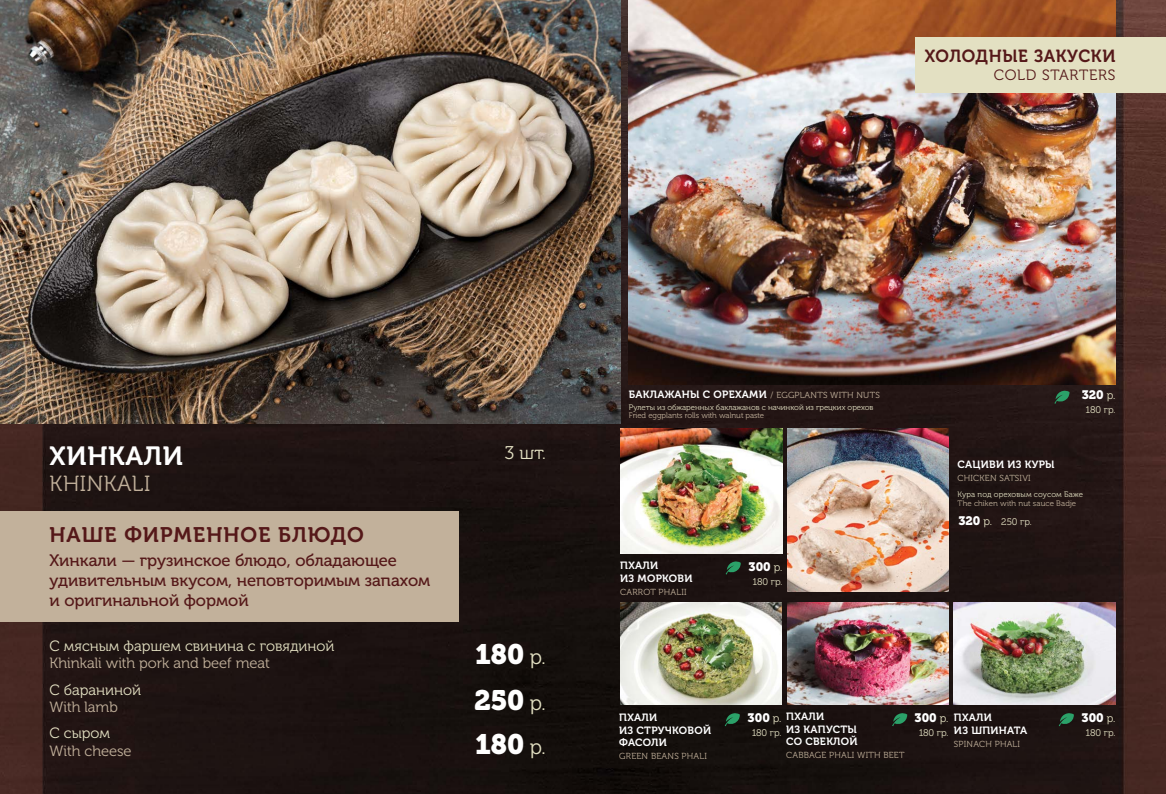
<style>
.page{position:relative;width:1166px;height:794px;background:#fff}
.page>*{position:absolute;margin:0;border:0;box-sizing:border-box;transform-origin:0 0}
.t1{font:28px/46.4px "Museo Cyrl 900";letter-spacing:-.005em;color:#fff}
.t2{font:26.25px "Museo Cyrl 700";letter-spacing:.025em;color:#fff}
.t3{font:21.88px "Museo Cyrl 300";letter-spacing:.025em;color:#c2b19b}
.t4{font:21px "Museo Cyrl 700";letter-spacing:.05em;color:#551819}
.t5{font:18.38px "Museo Cyrl 300";color:#e3e0c2}
.t6{font:17.5px "Museo Cyrl 700";letter-spacing:.04em;color:#551819}
.t7{font:16.62px/19.9px "Museo Cyrl 500";color:#551819}
.t8{font:14.88px "Museo Cyrl 300";color:#e3e0c2}
.t9{font:14.88px "Museo Cyrl 300";color:#c2b19b}
.t10{font:14.88px "Museo Cyrl 300";letter-spacing:.05em;color:#551819}
.t11{font:12.25px "Museo Cyrl 900";letter-spacing:.005em;color:#fff}
.t12{font:10.5px/12.6px "Museo Cyrl 700";letter-spacing:.025em;color:#fff}
.t13{font:9.62px "Museo Cyrl 300";color:#e3e0c2}
.t14{font:8.75px "Museo Cyrl 300";letter-spacing:.025em;color:#c2b19b}
.t15{font:7.88px "Museo Cyrl 300";color:#e3e0c2}
.t16{font:7.88px "Museo Cyrl 300";color:#c2b19b}
.s1{font-family:"Museo Cyrl 300";font-size:21px;color:#e3e0c2}
.s2{font-family:"Museo Cyrl 700";font-size:10.5px;color:#fff}
.s3{font-family:"Museo Cyrl 300";font-size:11.38px;color:#e3e0c2}
.s4{font-family:"Museo Cyrl 900";font-size:12.25px;color:#fff}
.s5{font-size:11.38px}
</style>
<div class="page">
<img style="left:0;top:0;width:1166px;height:794px">
<svg style="left:1054px;top:390px;width:15px;height:14px"></svg>
<svg style="left:725px;top:713px;width:15px;height:13px"></svg>
<svg style="left:725px;top:561px;width:16px;height:13px"></svg>
<svg style="left:1059px;top:713px;width:15px;height:13px"></svg>
<img style="left:629px;top:0;width:486px;height:384px">
<img style="left:620px;top:602px;width:161px;height:102px">
<img style="left:954px;top:602px;width:161px;height:102px">
<div style="left:915px;top:37px;width:251px;height:55px;background:#e3e0c2"></div>
<div style="left:0;top:511px;width:459px;height:110px;background:#c2b19b"></div>
<img style="left:787px;top:602px;width:161px;height:102px">
<svg style="left:892px;top:713px;width:15px;height:13px"></svg>
<img style="left:621px;top:428px;width:161px;height:125px">
<img style="left:0;top:0;width:621px;height:423px">
<img style="left:787px;top:428px;width:161px;height:164px">
<h3 class="t6" style="left:925px;top:46px;width:192px">ХОЛОДНЫЕ ЗАКУСКИ</h3>
<h3 class="t10" style="left:994px;top:67px;width:123px">COLD STARTERS</h3>
<h2 class="t2" style="left:50px;top:441px;width:135px">ХИНКАЛИ</h2>
<h3 class="t3" style="left:50px;top:471px;width:102px">KHINKALI</h3>
<h3 class="t4" style="left:50px;top:523px;width:316px">НАШЕ ФИРМЕННОЕ БЛЮДО</h3>
<h3 class="t7" style="left:50px;top:550px;width:382px">Хинкали — грузинское блюдо, обладающее удивительным вкусом, неповторимым запахом и оригинальной формой</h3>
<h3 class="t8" style="left:50px;top:637px;width:286px">С мясным фаршем свинина с говядиной</h3>
<h3 class="t9" style="left:50px;top:655px;width:221px">Khinkali with pork and beef meat</h3>
<h3 class="t8" style="left:50px;top:682px;width:93px">С бараниной</h3>
<h3 class="t9" style="left:50px;top:699px;width:70px">With lamb</h3>
<h3 class="t8" style="left:50px;top:725px;width:62px">С сыром</h3>
<h3 class="t9" style="left:50px;top:742px;width:83px">With cheese</h3>
<h3 class="t5" style="left:504px;top:442px;width:43px">3 шт.</h3>
<h1 class="t1" style="left:474px;top:631px;width:73px">180 <span class="s1">р.<br></span>250 <span class="s1">р.</span></h1>
<h1 class="t1" style="left:475px;top:721px;width:72px">180 <span class="s1">р.</span></h1>
<p class="t14" style="left:629px;top:390px;width:252px"><span class="s2">БАКЛАЖАНЫ С ОРЕХАМИ</span> / EGGPLANTS WITH NUTS</p>
<p class="t15" style="left:629px;top:403px;width:246px">Рулеты из обжаренных баклажанов с начинкой из грецких орехов</p>
<p class="t16" style="left:629px;top:411px;width:137px">Fried eggplants rolls with walnut paste</p>
<p class="t12" style="left:620px;top:559px;width:74px">ПХАЛИ<br>ИЗ МОРКОВИ</p>
<p class="t14" style="left:620px;top:587px;width:68px">CARROT PHALII</p>
<h3 class="t11" style="left:748px;top:559px;width:35px">300 <span class="s3">р.</span></h3>
<p class="t13" style="left:753px;top:576px;width:31px">180 гр.</p>
<h3 class="t11" style="left:1082px;top:388px;width:35px">320 <span class="s3">р.</span></h3>
<p class="t13" style="left:1086px;top:404px;width:31px">180 гр.</p>
<p class="t12" style="left:957px;top:458px;width:99px">САЦИВИ ИЗ КУРЫ</p>
<p class="t14" style="left:957px;top:474px;width:75px">CHICKEN SATSIVI</p>
<p class="t15" style="left:957px;top:490px;width:127px">Кура под ореховым соусом Баже</p>
<p class="t16" style="left:957px;top:499px;width:120px">The chiken with nut sauce Badje</p>
<p class="t13" style="left:958px;top:517px;width:75px"><span class="s4">320</span> <span class="s5">р.</span> 250 гр.</p>
<p class="t12" style="left:619px;top:711px;width:93px">ПХАЛИ<br>ИЗ СТРУЧКОВОЙ<br>ФАСОЛИ</p>
<p class="t14" style="left:619px;top:751px;width:89px">GREEN BEANS PHALI</p>
<p class="t12" style="left:786px;top:710px;width:73px">ПХАЛИ<br>ИЗ КАПУСТЫ<br>СО СВЕКЛОЙ</p>
<p class="t14" style="left:786px;top:750px;width:120px">CABBAGE PHALI WITH BEET</p>
<h3 class="t11" style="left:747px;top:711px;width:35px">300 <span class="s3">р.</span></h3>
<p class="t13" style="left:752px;top:728px;width:31px">180 гр.</p>
<h3 class="t11" style="left:914px;top:711px;width:35px">300 <span class="s3">р.</span></h3>
<p class="t13" style="left:919px;top:728px;width:31px">180 гр.</p>
<p class="t12" style="left:954px;top:711px;width:75px">ПХАЛИ<br>ИЗ ШПИНАТА</p>
<p class="t14" style="left:954px;top:739px;width:68px">SPINACH PHALI</p>
<h3 class="t11" style="left:1081px;top:711px;width:35px">300 <span class="s3">р.</span></h3>
<p class="t13" style="left:1086px;top:728px;width:31px">180 гр.</p>
</div>
